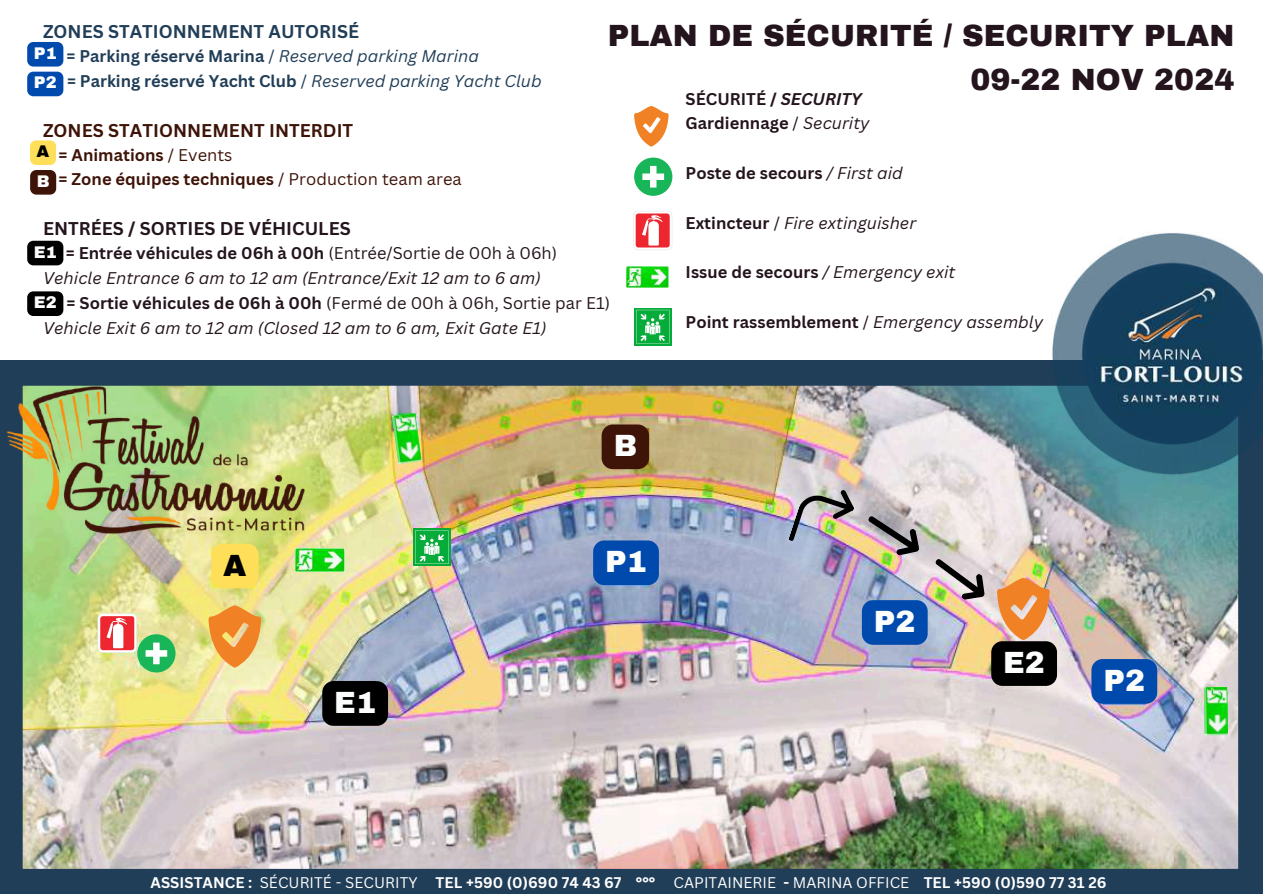
<style>
.page{position:relative;width:1263px;height:894px;background:#fff}
.page>*{position:absolute;margin:0;border:0;box-sizing:border-box;transform-origin:0 0}
.t1{font:900 30px/43.8px "Archivo";color:#24141d;text-align:right}
.t2{font:900 30px "Archivo";color:#fcfdfd}
.t3{font:900 30px "Archivo";color:#000}
.t4{font:700 18px "Canva Sans";color:#213e58}
.t5{font:700 18px "Canva Sans";color:#3e1409}
.t6{font:700 18px "Canva Sans";color:#24141d}
.t7{font:italic 16.5px/24.8px "Canva Sans";letter-spacing:.005em;color:#24141d}
.t8{font:700 16.5px/24.8px "Canva Sans";color:#24141d}
.t9{font:700 16.5px/24.8px "Canva Sans";color:#213e58}
.t10{font:700 16.5px/23.7px "Canva Sans";color:#3e1409}
.t11{font:900 16.5px/29.7px "Archivo";color:#fcfdfd}
.t12{font:900 16.5px "Archivo";color:#000}
.t13{font:700 15px "Canva Sans";letter-spacing:.005em;color:#fff}
.s1{font-weight:400}
.s2{font-weight:400;font-style:italic}
.s3{font-style:italic}
.s4{font-weight:700;font-style:normal}
.s5{font-style:normal}
</style>
<div class="page">
<img style="left:0;top:361px;width:1262px;height:532px">
<img style="left:1007px;top:232px;width:256px;height:267px">
<img style="left:68px;top:570px;width:116px;height:19px">
<img style="left:0;top:360px;width:341px;height:210px">
<svg style="left:209px;top:605px;width:52px;height:62px;background:#efa64f"></svg>
<img style="left:788px;top:489px;width:262px;height:150px">
<img style="left:626px;top:266px;width:43px;height:21px">
<div style="left:634px;top:157px;width:38px;height:39px;background:#19b659;border-radius:50%"></div>
<svg style="left:642px;top:166px;width:22px;height:21px"></svg>
<svg style="left:634px;top:106px;width:35px;height:40px"></svg>
<svg style="left:633px;top:211px;width:39px;height:39px"></svg>
<svg style="left:634px;top:308px;width:37px;height:37px"></svg>
<svg style="left:636px;top:310px;width:33px;height:33px"></svg>
<svg style="left:413px;top:528px;width:37px;height:37px"></svg>
<svg style="left:415px;top:530px;width:34px;height:33px"></svg>
<img style="left:392px;top:413px;width:30px;height:51px">
<div style="left:137px;top:634px;width:39px;height:38px;background:#19b659;border-radius:50%"></div>
<svg style="left:146px;top:642px;width:21px;height:22px"></svg>
<svg style="left:98px;top:613px;width:39px;height:39px"></svg>
<div style="left:211px;top:543px;width:48px;height:45px;background:#ffde59;border-radius:11px"></div>
<div style="left:602px;top:424px;width:47px;height:45px;background:#3e1409;border-radius:11px"></div>
<div style="left:593px;top:540px;width:66px;height:45px;background:#004aad;border-radius:11px"></div>
<div style="left:862px;top:600px;width:66px;height:44px;background:#004aad;border-radius:11px"></div>
<div style="left:1091px;top:659px;width:66px;height:44px;background:#004aad;border-radius:11px"></div>
<img style="left:1203px;top:686px;width:25px;height:49px">
<img style="left:296px;top:548px;width:48px;height:23px">
<div style="left:322px;top:681px;width:66px;height:44px;background:#000;border-radius:11px"></div>
<div style="left:991px;top:641px;width:66px;height:44px;background:#000;border-radius:11px"></div>
<svg style="left:30px;top:140px;width:26px;height:54px"></svg>
<svg style="left:27px;top:241px;width:36px;height:24px"></svg>
<svg style="left:27px;top:291px;width:36px;height:25px"></svg>
<svg style="left:27px;top:42px;width:36px;height:54px;background:#2061b7"></svg>
<h1 class="t1" style="left:608px;top:14px;width:628px">PLAN DE SÉCURITÉ / SECURITY PLAN<br>09-22 NOV 2024</h1>
<p class="t4" style="left:43px;top:18px;width:317px">ZONES STATIONNEMENT AUTORISÉ</p>
<p class="t9" style="left:43px;top:44px;width:500px">P1 = Parking réservé Marina <span class="s1">/</span> <span class="s2">Reserved parking Marina<br></span>P2 = Parking réservé Yacht Club <span class="s1">/</span> <span class="s2">Reserved parking Yacht Club</span></p>
<p class="t5" style="left:43px;top:118px;width:312px">ZONES STATIONNEMENT INTERDIT</p>
<p class="t10" style="left:43px;top:143px;width:420px">A = Animations <span class="s1">/ Events<br></span>B = Zone équipes techniques <span class="s1">/ Production team area</span></p>
<p class="t11" style="left:34px;top:38px;width:24px">P1<br>P2</p>
<p class="t8" style="left:686px;top:86px;width:185px">SÉCURITÉ / <span class="s3">SECURITY<br></span>Gardiennage <span class="s1">/</span> <span class="s2">Security</span></p>
<p class="t8" style="left:686px;top:160px;width:219px">Poste de secours <span class="s2">/ First aid</span></p>
<p class="t7" style="left:686px;top:210px;width:232px"><span class="s4">Extincteur</span> <span class="s5">/</span> Fire extinguisher</p>
<p class="t8" style="left:686px;top:259px;width:271px">Issue de secours <span class="s2">/ Emergency exit</span></p>
<p class="t8" style="left:686px;top:309px;width:359px">Point rassemblement <span class="s1">/</span> <span class="s2">Emergency assembly</span></p>
<p class="t12" style="left:37px;top:143px;width:14px">A</p>
<p class="t11" style="left:37px;top:166px;width:14px">B</p>
<p class="t6" style="left:43px;top:215px;width:309px">ENTRÉES / SORTIES DE VÉHICULES</p>
<p class="t7" style="left:43px;top:240px;width:569px"><span class="s4">E1 = Entrée véhicules de 06h à 00h</span> <span class="s5">(Entrée/Sortie de 00h à 06h)<br></span>Vehicle Entrance 6 am to 12 am (Entrance/Exit 12 am to 6 am)<br><span class="s4">E2 = Sortie véhicules de 06h à 00h</span> <span class="s5">(Fermé de 00h à 06h, Sortie par E1)<br></span>Vehicle Exit 6 am to 12 am (Closed 12 am to 6 am, Exit Gate E1)</p>
<p class="t11" style="left:34px;top:237px;width:24px">E1</p>
<p class="t11" style="left:34px;top:288px;width:24px">E2</p>
<h1 class="t3" style="left:223px;top:549px;width:25px">A</h1>
<h1 class="t2" style="left:334px;top:686px;width:43px">E1</h1>
<h1 class="t2" style="left:614px;top:430px;width:25px">B</h1>
<h1 class="t2" style="left:605px;top:546px;width:43px">P1</h1>
<h1 class="t2" style="left:874px;top:605px;width:43px">P2</h1>
<h1 class="t2" style="left:1003px;top:646px;width:43px">E2</h1>
<h1 class="t2" style="left:1103px;top:664px;width:43px">P2</h1>
<p class="t13" style="left:151px;top:871px;width:957px">ASSISTANCE : <span class="s1">SÉCURITÉ - SECURITY</span> TEL +590 (0)690 74 43 67 °°° <span class="s1">CAPITAINERIE</span> - <span class="s1">MARINA OFFICE</span> TEL +590 (0)590 77 31 26</p>
</div>
